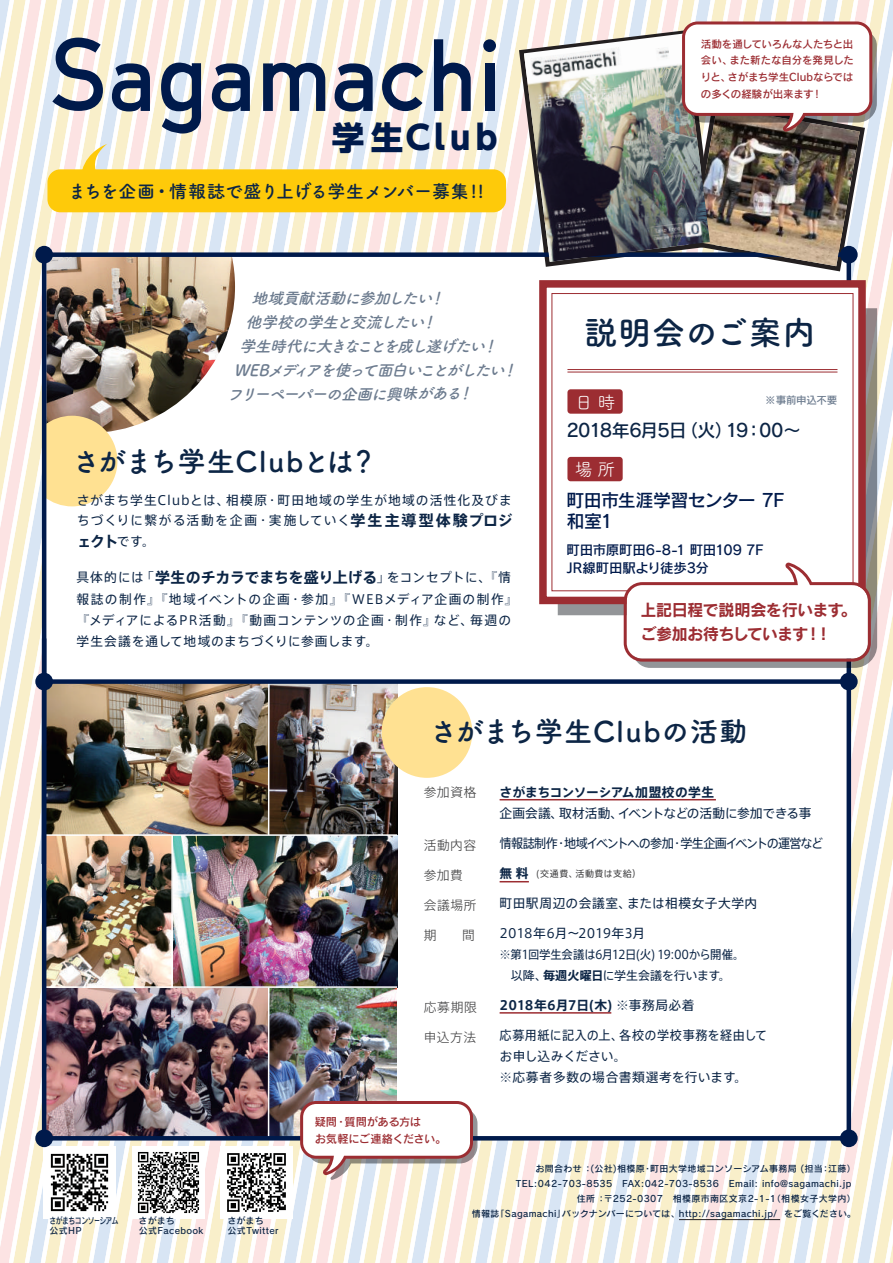
<style>
.page{position:relative;width:893px;height:1263px;background:#fff}
.page>*{position:absolute;margin:0;border:0;box-sizing:border-box;transform-origin:0 0}
.t1{font:700 33.15px "Tsuku A Rd Gothic";letter-spacing:.015em;color:#0c2545}
.t2{font:800 32.55px "UD Shin Go NT Pro";letter-spacing:.155em;color:#001a4b}
.t3{font:700 28.5px "Tsuku A Rd Gothic";letter-spacing:.01em;color:#0c2545}
.t4{font:700 18px "Tsuku A Rd Gothic";letter-spacing:-.01em;color:#0c2545}
.t5{font:18px "Rodin Pro DB";letter-spacing:-.065em;color:#0c2545}
.t6{font:18px/21px "Rodin Pro DB";letter-spacing:-.04em;color:#001a4b}
.t7{font:18px "Tsuku A Rd Gothic";color:#fff}
.t8{font:16.2px/23.9px "Rodin Pro B";letter-spacing:-.04em;color:#9c2d32}
.t9{font:italic 700 15.75px "Tsuku A Rd Gothic";color:#0c2545}
.t10{font:700 15px "Axis Std";color:#0c2545}
.t11{font:13.5px/18px "Rodin Pro DB";letter-spacing:-.025em;color:#001a4b}
.t12{font:12.75px/21.3px "Axis Std";letter-spacing:.06em;color:#0c2545}
.t13{font:12.75px/20.1px "Axis Std";letter-spacing:.08em;color:#0c2545}
.t14{font:12.75px/21px "Axis Std";letter-spacing:.03em;color:#0c2545;scale:.95 1}
.t15{font:700 12.75px "Axis Std";letter-spacing:-.015em;color:#0c2545}
.t16{font:12.75px "Axis Std";letter-spacing:-.075em;color:#0c2545;scale:.95 1}
.t17{font:300 12.75px "Axis Std";letter-spacing:.045em;color:#3e3e3f}
.t18{font:12.75px "Axis Std";letter-spacing:-.03em;color:#0c2545}
.t19{font:12.75px "Axis Std";letter-spacing:.03em;color:#0c2545}
.t20{font:12.75px "Axis Std";letter-spacing:-.01em;color:#0c2545}
.t21{font:12px/21px "Axis Std";letter-spacing:-.035em;color:#0c2545;text-align:center;scale:.95 1}
.t22{font:11.25px/16.6px "Rodin Pro DB";letter-spacing:-.025em;color:#9c2d32}
.t23{font:10.5px/16.6px "Rodin Pro DB";letter-spacing:-.015em;color:#9c2d32;text-align:justify}
.t24{font:10.5px "Rodin Pro DB";letter-spacing:-.03em;color:#0c2545}
.t25{font:9px/9.8px "Rodin Pro DB";letter-spacing:.04em;color:#0c2545}
.t26{font:9px/9.8px "Rodin Pro DB";letter-spacing:-.045em;color:#0c2545;scale:.75 1}
.t27{font:9px "Axis Std";letter-spacing:.06em;color:#3e3e3f}
.s1{font-weight:700;font-size:15px}
.s2{font-weight:400;font-size:12.75px}
.s3{font-weight:700}
.s4{font-weight:400}
</style>
<div class="page">
<img style="left:0;top:0;width:893px;height:1263px">
<hr style="left:567px;top:369px;width:270px;height:1px;background:#9c2d32">
<hr style="left:567px;top:372px;width:270px;height:1px;background:#9c2d32">
<div style="left:567px;top:389px;width:56px;height:25px;background:#9c2d32;border-radius:3px"></div>
<div style="left:567px;top:457px;width:56px;height:24px;background:#9c2d32;border-radius:3px"></div>
<h2 class="t2" style="left:332px;top:111px;width:167px">学生Club</h2>
<h3 class="t4" style="left:68px;top:177px;width:418px">まちを企画・情報誌で盛り上げる学生メンバー募集!!</h3>
<h3 class="t9" style="left:251px;top:286px;width:201px">地域貢献活動に参加したい！</h3>
<h3 class="t9" style="left:245px;top:310px;width:198px">他学校の学生と交流したい！</h3>
<h3 class="t9" style="left:240px;top:334px;width:265px">学生時代に大きなことを成し遂げたい！</h3>
<h3 class="t9" style="left:234px;top:357px;width:291px">WEBメディアを使って面白いことがしたい！</h3>
<h3 class="t9" style="left:228px;top:381px;width:252px">フリーペーパーの企画に興味がある！</h3>
<h3 class="t3" style="left:72px;top:439px;width:307px">さがまち学生Clubとは？</h3>
<h3 class="t13" style="left:77px;top:490px;width:438px">さがまち学生Clubとは、相模原・町田地域の学生が地域の活性化及びまちづくりに繋がる活動を企画・実施していく<span class="s1">学生主導型体験プロジ</span></h3>
<h3 class="t10" style="left:77px;top:530px;width:80px">ェクト<span class="s2">です。</span></h3>
<h3 class="t12" style="left:77px;top:566px;width:442px">具体的には「<span class="s1">学生のチカラでまちを盛り上げる</span>」をコンセプトに、『情報誌の制作』『地域イベントの企画・参加』『WEBメディア企画の制作』『メディアによるPR活動』『動画コンテンツの企画・制作』など、毎週の学生会議を通して地域のまちづくりに参画します。</h3>
<p class="t23" style="left:701px;top:35px;width:155px">活動を通していろんな人たちと出会い、また新たな自分を発見したりと、さがまち学生Clubならではの多くの経験が出来ます！</p>
<h1 class="t1" style="left:584px;top:307px;width:233px">説明会のご案内</h1>
<h3 class="t7" style="left:575px;top:388px;width:42px">日 時</h3>
<p class="t24" style="left:766px;top:393px;width:73px">※事前申込不要</p>
<h3 class="t5" style="left:566px;top:418px;width:236px">2018年6月5日（火）19：00～</h3>
<h3 class="t7" style="left:575px;top:456px;width:42px">場 所</h3>
<h3 class="t6" style="left:566px;top:489px;width:219px">町田市生涯学習センター 7F和室1</h3>
<h3 class="t11" style="left:566px;top:540px;width:199px">町田市原町田6-8-1 町田109 7F<br>JR線町田駅より徒歩3分</h3>
<h3 class="t8" style="left:640px;top:598px;width:218px">上記日程で説明会を行います。ご参加お待ちしています！！</h3>
<h3 class="t3" style="left:429px;top:709px;width:320px">さがまち学生Clubの活動</h3>
<p class="t26" style="left:49px;top:1215px;width:94px">さがまちコンソーシアム公式HP</p>
<p class="t25" style="left:139px;top:1215px;width:66px">さがまち<br>公式Facebook</p>
<p class="t25" style="left:228px;top:1215px;width:53px">さがまち<br>公式Twitter</p>
<h3 class="t17" style="left:424px;top:783px;width:54px">参加資格</h3>
<h3 class="t17" style="left:424px;top:836px;width:54px">活動内容</h3>
<h3 class="t17" style="left:424px;top:866px;width:41px">参加費</h3>
<h3 class="t17" style="left:424px;top:896px;width:54px">会議場所</h3>
<h3 class="t17" style="left:424px;top:926px;width:53px">期　　間</h3>
<h3 class="t17" style="left:424px;top:998px;width:55px">応募期限</h3>
<h3 class="t17" style="left:424px;top:1028px;width:54px">申込方法</h3>
<p class="t22" style="left:315px;top:1113px;width:133px">疑問・質問がある方は<br>お気軽にご連絡ください。</p>
<h3 class="t15" style="left:500px;top:783px;width:216px">さがまちコンソーシアム加盟校の学生</h3>
<h3 class="t18" style="left:500px;top:804px;width:313px">企画会議、取材活動、イベントなどの活動に参加できる事</h3>
<h3 class="t16" style="left:500px;top:834px;width:342px">情報誌制作・地域イベントへの参加・学生企画イベントの運営など</h3>
<h3 class="t15" style="left:500px;top:864px;width:31px">無 料</h3>
<h3 class="t19" style="left:500px;top:894px;width:259px">町田駅周辺の会議室、または相模女子大学内</h3>
<h3 class="t20" style="left:500px;top:924px;width:147px">2018年6月～2019年3月</h3>
<h3 class="t21" style="left:500px;top:943px;width:259px">※第1回学生会議は6月12日(火) 19:00から開催。以降、<span class="s3">毎週火曜日</span>に学生会議を行います。</h3>
<h3 class="t15" style="left:500px;top:996px;width:196px">2018年6月7日(木) <span class="s4">※事務局必着</span></h3>
<h3 class="t14" style="left:500px;top:1024px;width:283px">応募用紙に記入の上、各校の学校事務を経由してお申し込みください。<br>※応募者多数の場合書類選考を行います。</h3>
<p class="t27" style="left:536px;top:866px;width:106px">(交通費、活動費は支給）</p>
<p class="t25" style="left:535px;top:1164px;width:322px">お問合わせ ：(公社)相模原・町田大学地域コンソーシアム事務局 (担当：江藤）</p>
<p class="t25" style="left:516px;top:1179px;width:337px">TEL:042-703-8535　FAX:042-703-8536　Email: info@sagamachi.jp</p>
<p class="t25" style="left:577px;top:1194px;width:281px">住所 ：〒252-0307　相模原市南区文京2-1-1（相模女子大学内）</p>
<p class="t25" style="left:472px;top:1209px;width:385px">情報誌「Sagamachi」バックナンバーについては、http://sagamachi.jp/ をご覧ください。</p>
</div>
